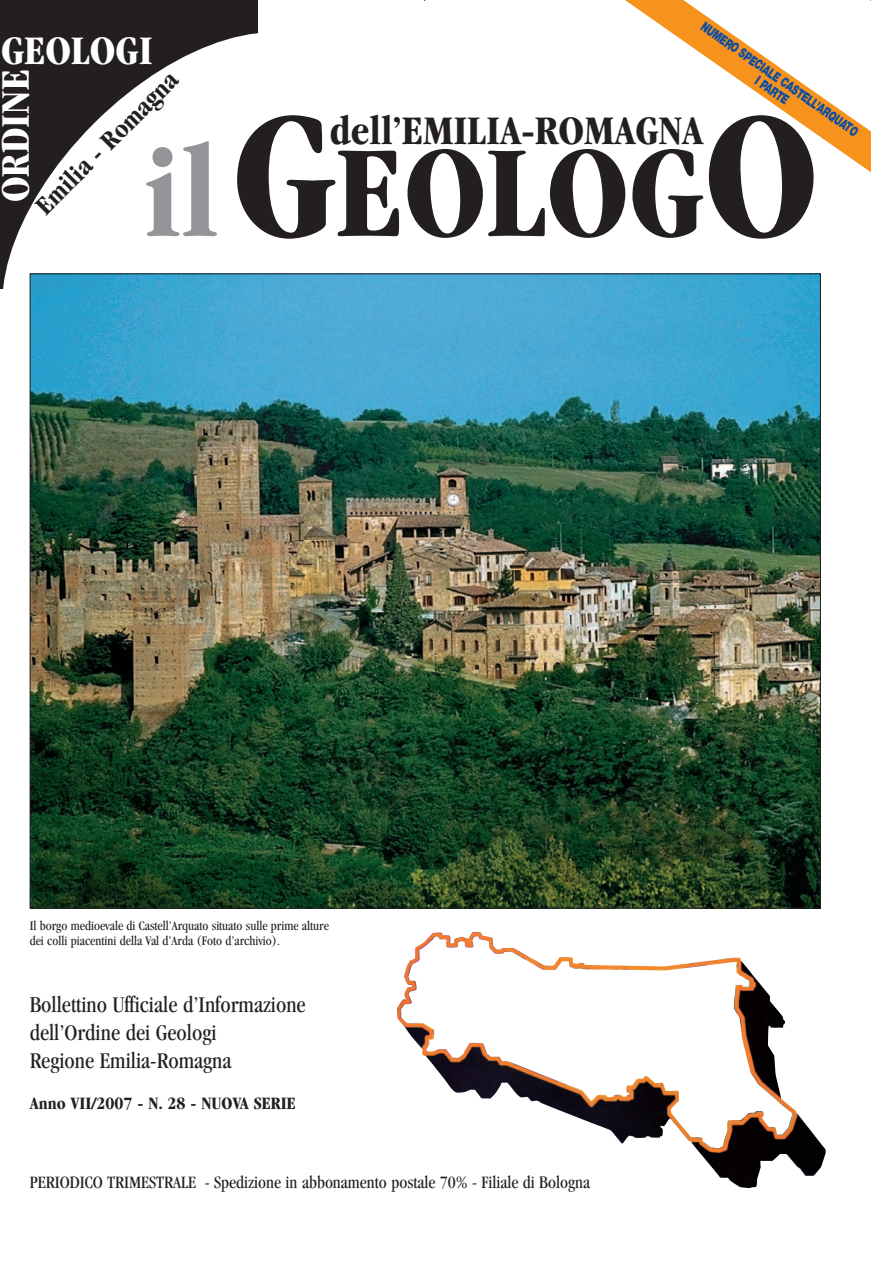
<style>
.page{position:relative;width:871px;height:1274px;background:#fff}
.page>*{position:absolute;margin:0;border:0;box-sizing:border-box;transform-origin:0 0}
.t1{font:700 condensed 135px "Garamond";color:#231f20}
.t2{font:700 condensed 42px "Garamond";color:#231f20}
.t3{font:700 condensed 42px "Garamond";color:#fff}
.t4{font:700 condensed 27px "Garamond";color:#231f20}
.t5{font:condensed 23.25px/27.9px "Garamond";color:#231f20}
.t6{font:condensed 18px "Garamond";color:#231f20}
.t7{font:700 condensed 18px "Garamond";color:#231f20}
.t8{font:condensed 13.5px/15px "Garamond";color:#231f20}
.t9{font:900 13.5px/13.5px "Helvetica Neue";color:#0d4da1;text-align:center;scale:.7 1}
.s1{color:#939598}
.s2{font-size:187.5px}
</style>
<div class="page">
<img style="left:0;top:0;width:871px;height:1188px">
<p class="t9" style="left:706px;top:20px;width:271px;rotate:35deg">NUMERO SPECIALE CASTELL’ARQUATO<br>I PARTE</p>
<h2 class="t3" style="left:1px;top:34px;width:153px">GEOLOGI</h2>
<h2 class="t3" style="left:-1px;top:202px;width:134px;rotate:-90deg">ORDINE</h2>
<h3 class="t4" style="left:33px;top:202px;width:190px;rotate:-45deg">Emilia - Romagna</h3>
<h2 class="t2" style="left:330px;top:114px;width:375px">dell’EMILIA-ROMAGNA</h2>
<h1 class="t1" style="left:144px;top:139px;width:676px"><span class="s1">il</span><span class="s2">G</span>EOLOG<span class="s2">O</span></h1>
<p class="t8" style="left:30px;top:918px;width:301px">Il borgo medioevale di Castell’Arquato situato sulle prime alture dei colli piacentini della Val d’Arda (Foto d’archivio).</p>
<h3 class="t5" style="left:30px;top:992px;width:277px">Bollettino Ufficiale d’Informazione dell’Ordine dei Geologi<br>Regione Emilia-Romagna</h3>
<h3 class="t7" style="left:30px;top:1096px;width:267px">Anno VII/2007 - N. 28 - NUOVA SERIE</h3>
<h3 class="t6" style="left:30px;top:1175px;width:562px">PERIODICO TRIMESTRALE - Spedizione in abbonamento postale 70% - Filiale di Bologna</h3>
</div>
